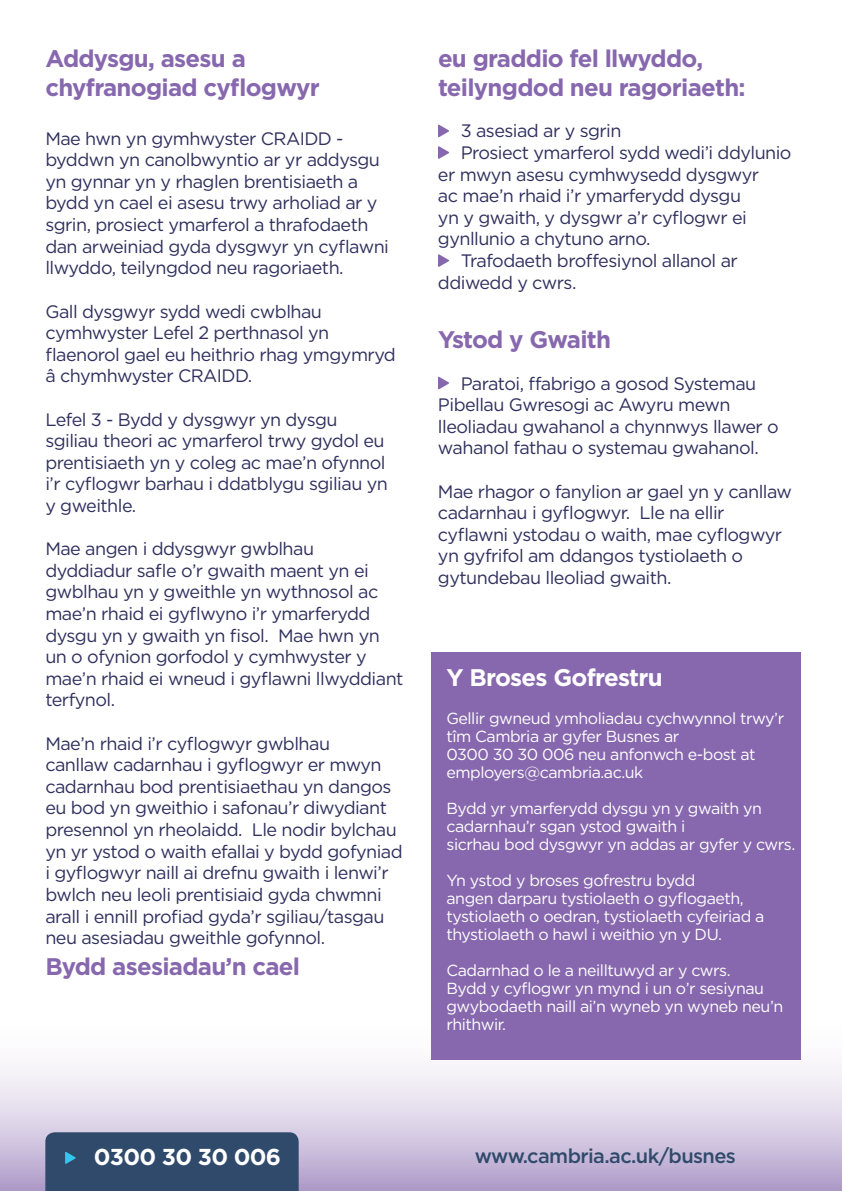
<style>
.page{position:relative;width:842px;height:1191px;background:#fff}
.page>*{position:absolute;margin:0;border:0;box-sizing:border-box;transform-origin:0 0}
.t1{font:700 24px/28.8px "Gotham";letter-spacing:-.03em;color:#8768ae}
.t2{font:700 24px "Gotham";letter-spacing:-.03em;color:#fff}
.t3{font:700 23px "Gotham";letter-spacing:-.03em;color:#fff}
.t4{font:500 20px "Gotham";letter-spacing:-.03em;color:#2f4a6b}
.t5{font:18px/21.6px "Gotham";letter-spacing:-.03em;color:#2f305d}
.t6{font:16px/18px "Gotham";letter-spacing:-.03em;color:#fff}
</style>
<div class="page">
<svg style="left:0;top:1059px;width:842px;height:132px"></svg>
<div style="left:45px;top:1132px;width:254px;height:59px;background:#2f4a6b"></div>
<svg style="left:438px;top:124px;width:11px;height:13px"></svg>
<svg style="left:438px;top:146px;width:11px;height:13px"></svg>
<svg style="left:438px;top:254px;width:11px;height:13px"></svg>
<svg style="left:438px;top:376px;width:11px;height:13px"></svg>
<div style="left:431px;top:652px;width:370px;height:407px;background:#8768ae"></div>
<h1 class="t1" style="left:45px;top:44px;width:276px">Addysgu, asesu a chyfranogiad cyflogwyr</h1>
<p class="t5" style="left:45px;top:127px;width:345px">Mae hwn yn gymhwyster CRAIDD - byddwn yn canolbwyntio ar yr addysgu yn gynnar yn y rhaglen brentisiaeth a bydd yn cael ei asesu trwy arholiad ar y sgrin, prosiect ymarferol a thrafodaeth dan arweiniad gyda dysgwyr yn cyflawni llwyddo, teilyngdod neu ragoriaeth.</p>
<p class="t5" style="left:45px;top:300px;width:352px">Gall dysgwyr sydd wedi cwblhau cymhwyster Lefel 2 perthnasol yn flaenorol gael eu heithrio rhag ymgymryd â chymhwyster CRAIDD.</p>
<p class="t5" style="left:45px;top:408px;width:344px">Lefel 3 - Bydd y dysgwyr yn dysgu sgiliau theori ac ymarferol trwy gydol eu prentisiaeth yn y coleg ac mae’n ofynnol i’r cyflogwr barhau i ddatblygu sgiliau yn y gweithle.</p>
<p class="t5" style="left:45px;top:537px;width:360px">Mae angen i ddysgwyr gwblhau dyddiadur safle o’r gwaith maent yn ei gwblhau yn y gweithle yn wythnosol ac mae’n rhaid ei gyflwyno i’r ymarferydd dysgu yn y gwaith yn fisol. Mae hwn yn un o ofynion gorfodol y cymhwyster y mae’n rhaid ei wneud i gyflawni llwyddiant terfynol.</p>
<p class="t5" style="left:45px;top:732px;width:359px">Mae’n rhaid i’r cyflogwyr gwblhau<br>canllaw cadarnhau i gyflogwyr er mwyn cadarnhau bod prentisiaethau yn dangos eu bod yn gweithio i safonau’r diwydiant presennol yn rheolaidd. Lle nodir bylchau yn yr ystod o waith efallai y bydd gofyniad i gyflogwyr naill ai drefnu gwaith i lenwi’r bwlch neu leoli prentisiaid gyda chwmni arall i ennill profiad gyda’r sgiliau/tasgau neu asesiadau gweithle gofynnol.</p>
<h1 class="t1" style="left:45px;top:952px;width:256px">Bydd asesiadau’n cael</h1>
<h1 class="t1" style="left:438px;top:44px;width:309px">eu graddio fel llwyddo, teilyngdod neu ragoriaeth:</h1>
<p class="t5" style="left:461px;top:120px;width:162px">3 asesiad ar y sgrin</p>
<p class="t5" style="left:461px;top:141px;width:332px">Prosiect ymarferol sydd wedi’i ddylunio</p>
<p class="t5" style="left:438px;top:163px;width:323px">er mwyn asesu cymhwysedd dysgwyr</p>
<p class="t5" style="left:438px;top:185px;width:305px">ac mae’n rhaid i’r ymarferydd dysgu</p>
<p class="t5" style="left:438px;top:206px;width:310px">yn y gwaith, y dysgwr a’r cyflogwr ei</p>
<p class="t5" style="left:438px;top:228px;width:214px">gynllunio a chytuno arno.</p>
<p class="t5" style="left:461px;top:249px;width:279px">Trafodaeth broffesiynol allanol ar</p>
<p class="t5" style="left:438px;top:271px;width:140px">ddiwedd y cwrs.</p>
<h1 class="t1" style="left:438px;top:325px;width:175px">Ystod y Gwaith</h1>
<p class="t5" style="left:438px;top:372px;width:342px;text-indent:23px">Paratoi, ffabrigo a gosod Systemau Pibellau Gwresogi ac Awyru mewn lleoliadau gwahanol a chynnwys llawer o wahanol fathau o systemau gwahanol.</p>
<p class="t5" style="left:438px;top:480px;width:356px">Mae rhagor o fanylion ar gael yn y canllaw cadarnhau i gyflogwyr. Lle na ellir cyflawni ystodau o waith, mae cyflogwyr yn gyfrifol am ddangos tystiolaeth o gytundebau lleoliad gwaith.</p>
<h1 class="t2" style="left:446px;top:661px;width:218px">Y Broses Gofrestru</h1>
<p class="t6" style="left:446px;top:708px;width:339px">Gellir gwneud ymholiadau cychwynnol trwy’r tîm Cambria ar gyfer Busnes ar<br>0300 30 30 006 neu anfonwch e-bost at employers@cambria.ac.uk</p>
<p class="t6" style="left:446px;top:798px;width:350px">Bydd yr ymarferydd dysgu yn y gwaith yn cadarnhau’r sgan ystod gwaith i<br>sicrhau bod dysgwyr yn addas ar gyfer y cwrs.</p>
<p class="t6" style="left:446px;top:870px;width:319px">Yn ystod y broses gofrestru bydd<br>angen darparu tystiolaeth o gyflogaeth, tystiolaeth o oedran, tystiolaeth cyfeiriad a thystiolaeth o hawl i weithio yn y DU.</p>
<p class="t6" style="left:446px;top:960px;width:338px">Cadarnhad o le a neilltuwyd ar y cwrs.<br>Bydd y cyflogwr yn mynd i un o’r sesiynau gwybodaeth naill ai’n wyneb yn wyneb neu’n rhithwir.</p>
<p class="t3" style="left:94px;top:1142px;width:189px">0300 30 30 006</p>
<p class="t4" style="left:475px;top:1142px;width:263px">www.cambria.ac.uk/busnes</p>
</div>
